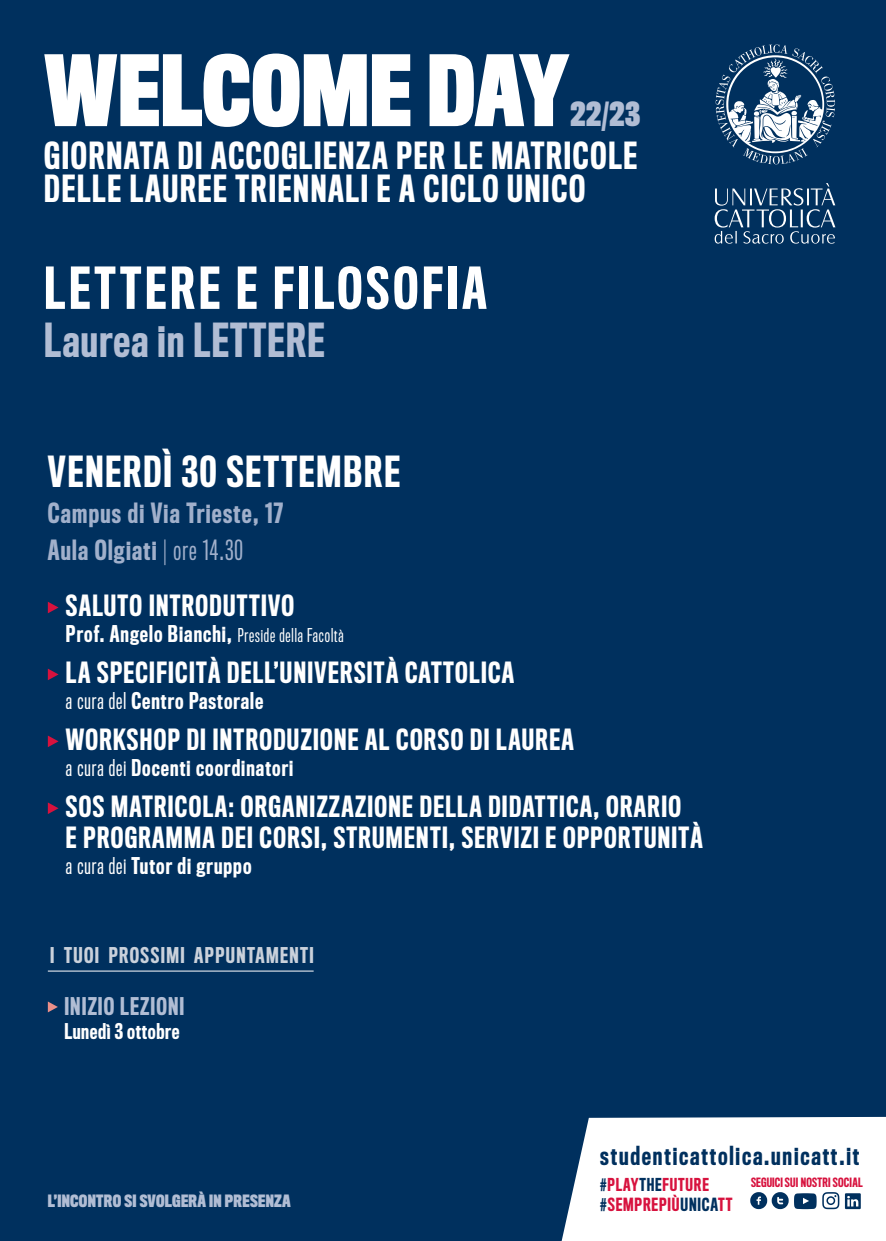
<style>
.page{position:relative;width:886px;height:1241px;background:#fff}
.page>*{position:absolute;margin:0;border:0;box-sizing:border-box;transform-origin:0 0}
.t1{font:700 90px "Titling Gothic FB Comp";letter-spacing:.01em;color:#fff}
.t2{font:500 53.12px "Titling Gothic FB Comp";letter-spacing:.075em;color:#fff}
.t3{font:500 43.12px "Titling Gothic FB Comp";letter-spacing:.03em;color:#b1bdd4}
.t4{font:500 39.38px "Titling Gothic FB Comp";letter-spacing:.05em;color:#fff}
.t5{font:500 34.38px "Titling Gothic FB Comp";letter-spacing:.05em;color:#fff}
.t6{font:700 30.62px "Titling Gothic FB Comp";color:#b1bdd4}
.t7{font:500 26.88px "Titling Gothic FB Comp";letter-spacing:.05em;color:#fff}
.t8{font:500 25.62px "Titling Gothic FB Comp";letter-spacing:.05em;color:#a1b0cb}
.t9{font:500 24.06px "Titling Gothic FB Comp";letter-spacing:.075em;color:#00305e}
.t10{font:500 22.44px "Titling Gothic FB Comp";letter-spacing:.05em;color:#b1bdd4}
.t11{font:500 21.25px "Titling Gothic FB Comp";letter-spacing:.05em;color:#fff}
.t12{font:500 20px "Titling Gothic FB Comp";letter-spacing:.07em;color:#cad1db}
.t13{font:500 19.94px "Titling Gothic FB Comp";letter-spacing:.03em;color:#fff}
.t14{font:500 16.69px "Titling Gothic FB Comp";letter-spacing:.05em;color:#d7123e}
.t15{font:500 16.38px "Titling Gothic FB Comp";letter-spacing:.05em;color:#d7123e}
.t16{font:700 15.62px "Titling Gothic FB Comp";letter-spacing:.02em;color:#b1bdd4}
.t17{font:500 11.81px "Titling Gothic FB Comp";letter-spacing:.02em;color:#d7123e}
.s1{font-weight:300}
.s2{font-weight:400}
.s3{font-weight:400;font-size:17.5px}
.s4{color:#00305e}
</style>
<div class="page">
<div style="left:0;top:0;width:886px;height:1240px;background:#00305e"></div>
<svg style="left:715px;top:183px;width:120px;height:60px"></svg>
<svg style="left:715px;top:44px;width:120px;height:120px"></svg>
<svg style="left:48px;top:602px;width:11px;height:11px"></svg>
<svg style="left:48px;top:668px;width:11px;height:12px"></svg>
<svg style="left:48px;top:735px;width:11px;height:12px"></svg>
<svg style="left:48px;top:802px;width:11px;height:12px"></svg>
<svg style="left:562px;top:1116px;width:324px;height:124px;background:#eaeef2"></svg>
<svg style="left:48px;top:1001px;width:10px;height:11px"></svg>
<hr style="left:48px;top:970px;width:266px;height:1px;background:#fff">
<p class="t1" style="left:44px;top:40px;width:527px">WELCOME DAY</p>
<p class="t6" style="left:570px;top:97px;width:71px">22/23</p>
<p class="t5" style="left:44px;top:136px;width:594px">GIORNATA DI ACCOGLIENZA PER LE MATRICOLE</p>
<p class="t5" style="left:44px;top:169px;width:542px">DELLE LAUREE TRIENNALI E A CICLO UNICO</p>
<p class="t2" style="left:44px;top:258px;width:444px">LETTERE E FILOSOFIA</p>
<p class="t3" style="left:44px;top:315px;width:282px">Laurea in LETTERE</p>
<p class="t4" style="left:48px;top:449px;width:354px">VENERDÌ 30 SETTEMBRE</p>
<p class="t8" style="left:48px;top:498px;width:237px">Campus di Via Trieste, 17</p>
<p class="t8" style="left:48px;top:535px;width:197px">Aula Olgiati <span class="s1">|</span> <span class="s2">ore 14.30</span></p>
<p class="t7" style="left:66px;top:590px;width:230px">SALUTO INTRODUTTIVO</p>
<p class="t11" style="left:66px;top:621px;width:279px">Prof. Angelo Bianchi, <span class="s3">Preside della Facoltà</span></p>
<p class="t7" style="left:66px;top:657px;width:449px">LA SPECIFICITÀ DELL’UNIVERSITÀ CATTOLICA</p>
<p class="t11" style="left:66px;top:688px;width:199px"><span class="s2">a cura del</span> Centro Pastorale</p>
<p class="t7" style="left:66px;top:724px;width:509px">WORKSHOP DI INTRODUZIONE AL CORSO DI LAUREA</p>
<p class="t11" style="left:66px;top:755px;width:229px"><span class="s2">a cura dei</span> Docenti coordinatori</p>
<p class="t7" style="left:66px;top:790px;width:616px">SOS MATRICOLA: ORGANIZZAZIONE DELLA DIDATTICA, ORARIO</p>
<p class="t7" style="left:66px;top:822px;width:638px">E PROGRAMMA DEI CORSI, STRUMENTI, SERVIZI E OPPORTUNITÀ</p>
<p class="t11" style="left:66px;top:853px;width:187px"><span class="s2">a cura dei</span> Tutor di gruppo</p>
<p class="t12" style="left:50px;top:943px;width:265px">I TUOI PROSSIMI APPUNTAMENTI</p>
<p class="t10" style="left:64px;top:992px;width:121px">INIZIO LEZIONI</p>
<p class="t13" style="left:64px;top:1019px;width:117px">Lunedì 3 ottobre</p>
<p class="t16" style="left:48px;top:1192px;width:244px">L’INCONTRO SI SVOLGERÀ IN PRESENZA</p>
<p class="t9" style="left:600px;top:1141px;width:261px">studenticattolica.unicatt.it</p>
<p class="t15" style="left:600px;top:1175px;width:110px"><span class="s4">#</span>PLAY<span class="s4">THE</span>FUTURE</p>
<p class="t14" style="left:600px;top:1195px;width:134px"><span class="s4">#</span>SEMPREPIÙ<span class="s4">UNICA</span>TT</p>
<p class="t17" style="left:751px;top:1175px;width:113px">SEGUICI SUI NOSTRI SOCIAL</p>
</div>
